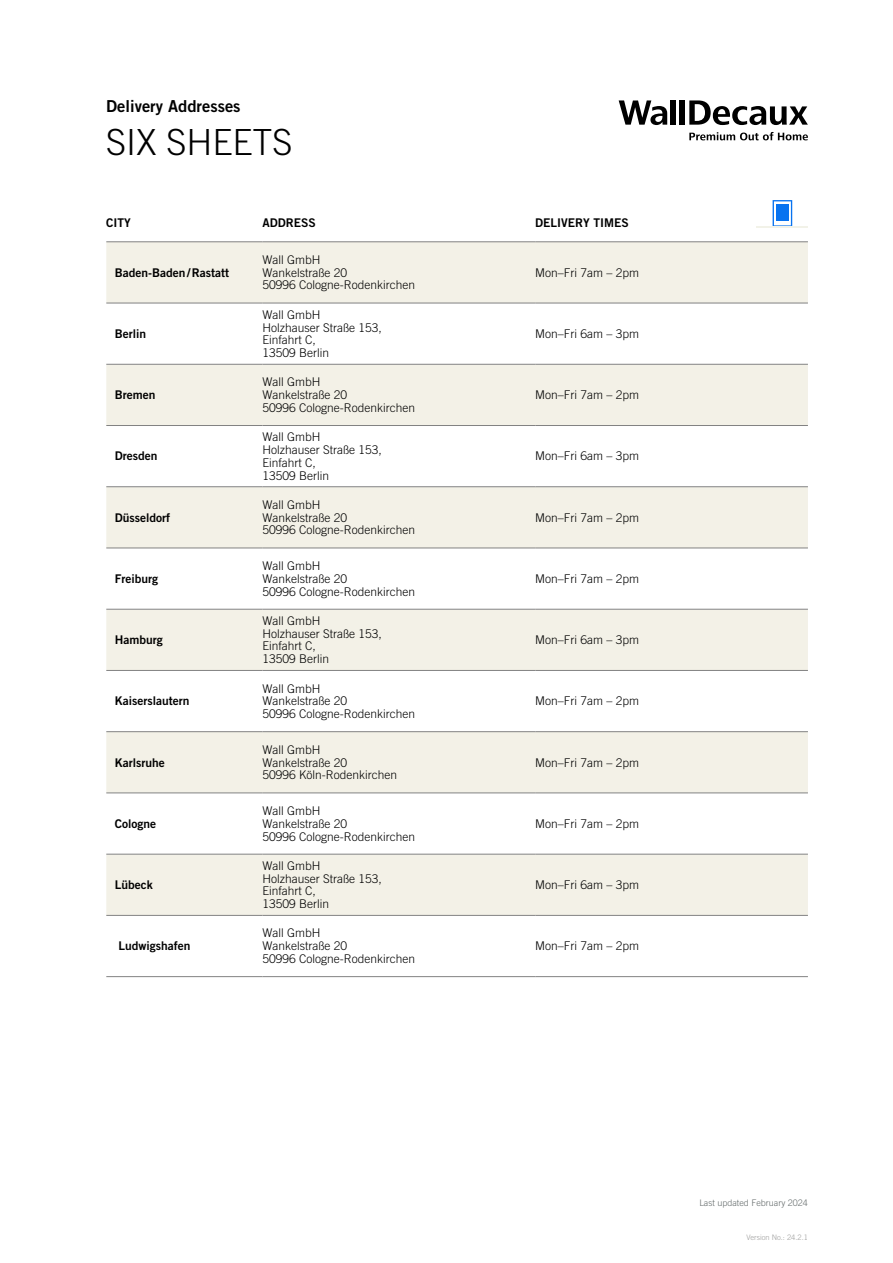
<style>
.page{position:relative;width:893px;height:1263px;background:#fff}
.page>*{position:absolute;margin:0;border:0;box-sizing:border-box;transform-origin:0 0}
.t1{font:300 36px "Trade Gothic LT Std";color:#000}
.t2{font:16.5px "Trade Gothic LT Std Bd 2";color:#000}
.t3{font:300 12px/12.8px "Trade Gothic LT Std";color:#000}
.t4{font:12px "Trade Gothic LT Std Bd 2";color:#000}
.t5{font:300 9px "Trade Gothic LT Std";color:#626969}
.t6{font:300 7.5px "Trade Gothic LT Std";color:#9d9d9c}
</style>
<div class="page">
<div style="left:671px;top:100px;width:5px;height:25px;background:#000"></div>
<div style="left:679px;top:100px;width:5px;height:25px;background:#000"></div>
<svg style="left:689px;top:100px;width:119px;height:25px"></svg>
<svg style="left:619px;top:100px;width:48px;height:25px"></svg>
<svg style="left:689px;top:132px;width:119px;height:8px"></svg>
<div style="left:106px;top:242px;width:702px;height:61px;background:#f3f1e7"></div>
<svg style="left:106px;top:363px;width:702px;height:552px;fill:#f3f1e7"></svg>
<hr style="left:106px;top:731px;width:157px;height:1px;background:#828282">
<hr style="left:263px;top:731px;width:272px;height:1px;background:#828282">
<hr style="left:535px;top:731px;width:273px;height:1px;background:#828282">
<hr style="left:106px;top:303px;width:157px;height:1px;background:#828282">
<hr style="left:263px;top:303px;width:272px;height:1px;background:#828282">
<hr style="left:535px;top:303px;width:273px;height:1px;background:#828282">
<hr style="left:106px;top:364px;width:157px;height:1px;background:#828282">
<hr style="left:263px;top:364px;width:272px;height:1px;background:#828282">
<hr style="left:535px;top:364px;width:273px;height:1px;background:#828282">
<hr style="left:106px;top:425px;width:157px;height:1px;background:#828282">
<hr style="left:263px;top:425px;width:272px;height:1px;background:#828282">
<hr style="left:535px;top:425px;width:273px;height:1px;background:#828282">
<hr style="left:106px;top:486px;width:157px;height:1px;background:#828282">
<hr style="left:263px;top:486px;width:272px;height:1px;background:#828282">
<hr style="left:535px;top:486px;width:273px;height:1px;background:#828282">
<hr style="left:106px;top:548px;width:157px;height:1px;background:#828282">
<hr style="left:263px;top:548px;width:272px;height:1px;background:#828282">
<hr style="left:535px;top:548px;width:273px;height:1px;background:#828282">
<hr style="left:106px;top:609px;width:157px;height:1px;background:#828282">
<hr style="left:263px;top:609px;width:272px;height:1px;background:#828282">
<hr style="left:535px;top:609px;width:273px;height:1px;background:#828282">
<hr style="left:106px;top:670px;width:157px;height:1px;background:#828282">
<hr style="left:263px;top:670px;width:272px;height:1px;background:#828282">
<hr style="left:535px;top:670px;width:273px;height:1px;background:#828282">
<hr style="left:106px;top:792px;width:157px;height:1px;background:#828282">
<hr style="left:263px;top:792px;width:272px;height:1px;background:#828282">
<hr style="left:535px;top:792px;width:273px;height:1px;background:#828282">
<hr style="left:106px;top:854px;width:157px;height:1px;background:#828282">
<hr style="left:263px;top:854px;width:272px;height:1px;background:#828282">
<hr style="left:535px;top:854px;width:273px;height:1px;background:#828282">
<hr style="left:106px;top:915px;width:157px;height:1px;background:#828282">
<hr style="left:263px;top:915px;width:272px;height:1px;background:#828282">
<hr style="left:535px;top:915px;width:273px;height:1px;background:#828282">
<hr style="left:106px;top:976px;width:157px;height:1px;background:#828282">
<hr style="left:263px;top:976px;width:272px;height:1px;background:#828282">
<hr style="left:535px;top:976px;width:273px;height:1px;background:#828282">
<svg style="left:106px;top:200px;width:702px;height:42px"></svg>
<hr style="left:757px;top:227px;width:51px;height:1px;background:#f2f2e8">
<h2 class="t2" style="left:106px;top:95px;width:136px">Delivery Addresses</h2>
<h1 class="t1" style="left:106px;top:121px;width:188px">SIX SHEETS</h1>
<p class="t4" style="left:106px;top:215px;width:26px">CITY</p>
<p class="t4" style="left:263px;top:215px;width:55px">ADDRESS</p>
<p class="t4" style="left:535px;top:215px;width:95px">DELIVERY TIMES</p>
<p class="t4" style="left:115px;top:265px;width:116px">Baden-Baden/Rastatt</p>
<p class="t3" style="left:263px;top:253px;width:154px">Wall GmbH<br>Wankelstraße 20<br>50996 Cologne-Rodenkirchen</p>
<p class="t3" style="left:535px;top:266px;width:106px">Mon–Fri 7am – 2pm</p>
<p class="t4" style="left:115px;top:326px;width:33px">Berlin</p>
<p class="t3" style="left:263px;top:308px;width:121px">Wall GmbH<br>Holzhauser Straße 153,<br>Einfahrt C,<br>13509 Berlin</p>
<p class="t3" style="left:535px;top:327px;width:106px">Mon–Fri 6am – 3pm</p>
<p class="t4" style="left:115px;top:387px;width:42px">Bremen</p>
<p class="t3" style="left:263px;top:376px;width:154px">Wall GmbH<br>Wankelstraße 20<br>50996 Cologne-Rodenkirchen</p>
<p class="t3" style="left:535px;top:388px;width:106px">Mon–Fri 7am – 2pm</p>
<p class="t4" style="left:115px;top:449px;width:44px">Dresden</p>
<p class="t3" style="left:263px;top:430px;width:121px">Wall GmbH<br>Holzhauser Straße 153,<br>Einfahrt C,<br>13509 Berlin</p>
<p class="t3" style="left:535px;top:450px;width:106px">Mon–Fri 6am – 3pm</p>
<p class="t4" style="left:115px;top:510px;width:57px">Düsseldorf</p>
<p class="t3" style="left:263px;top:498px;width:154px">Wall GmbH<br>Wankelstraße 20<br>50996 Cologne-Rodenkirchen</p>
<p class="t3" style="left:535px;top:511px;width:106px">Mon–Fri 7am – 2pm</p>
<p class="t4" style="left:115px;top:571px;width:45px">Freiburg</p>
<p class="t3" style="left:263px;top:559px;width:154px">Wall GmbH<br>Wankelstraße 20<br>50996 Cologne-Rodenkirchen</p>
<p class="t3" style="left:535px;top:572px;width:106px">Mon–Fri 7am – 2pm</p>
<p class="t4" style="left:115px;top:632px;width:49px">Hamburg</p>
<p class="t3" style="left:263px;top:614px;width:121px">Wall GmbH<br>Holzhauser Straße 153,<br>Einfahrt C,<br>13509 Berlin</p>
<p class="t3" style="left:535px;top:633px;width:106px">Mon–Fri 6am – 3pm</p>
<p class="t4" style="left:115px;top:693px;width:76px">Kaiserslautern</p>
<p class="t3" style="left:263px;top:682px;width:154px">Wall GmbH<br>Wankelstraße 20<br>50996 Cologne-Rodenkirchen</p>
<p class="t3" style="left:535px;top:694px;width:106px">Mon–Fri 7am – 2pm</p>
<p class="t4" style="left:115px;top:755px;width:52px">Karlsruhe</p>
<p class="t3" style="left:263px;top:743px;width:136px">Wall GmbH<br>Wankelstraße 20<br>50996 Köln-Rodenkirchen</p>
<p class="t3" style="left:535px;top:756px;width:106px">Mon–Fri 7am – 2pm</p>
<p class="t4" style="left:115px;top:816px;width:43px">Cologne</p>
<p class="t3" style="left:263px;top:804px;width:154px">Wall GmbH<br>Wankelstraße 20<br>50996 Cologne-Rodenkirchen</p>
<p class="t3" style="left:535px;top:817px;width:106px">Mon–Fri 7am – 2pm</p>
<p class="t4" style="left:115px;top:877px;width:40px">Lübeck</p>
<p class="t3" style="left:263px;top:859px;width:121px">Wall GmbH<br>Holzhauser Straße 153,<br>Einfahrt C,<br>13509 Berlin</p>
<p class="t3" style="left:535px;top:878px;width:106px">Mon–Fri 6am – 3pm</p>
<p class="t4" style="left:118px;top:938px;width:74px">Ludwigshafen</p>
<p class="t3" style="left:263px;top:927px;width:154px">Wall GmbH<br>Wankelstraße 20<br>50996 Cologne-Rodenkirchen</p>
<p class="t3" style="left:535px;top:939px;width:106px">Mon–Fri 7am – 2pm</p>
<p class="t5" style="left:699px;top:1197px;width:110px">Last updated February 2024</p>
<p class="t6" style="left:746px;top:1233px;width:63px">Version No.: 24.2.1</p>
</div>
